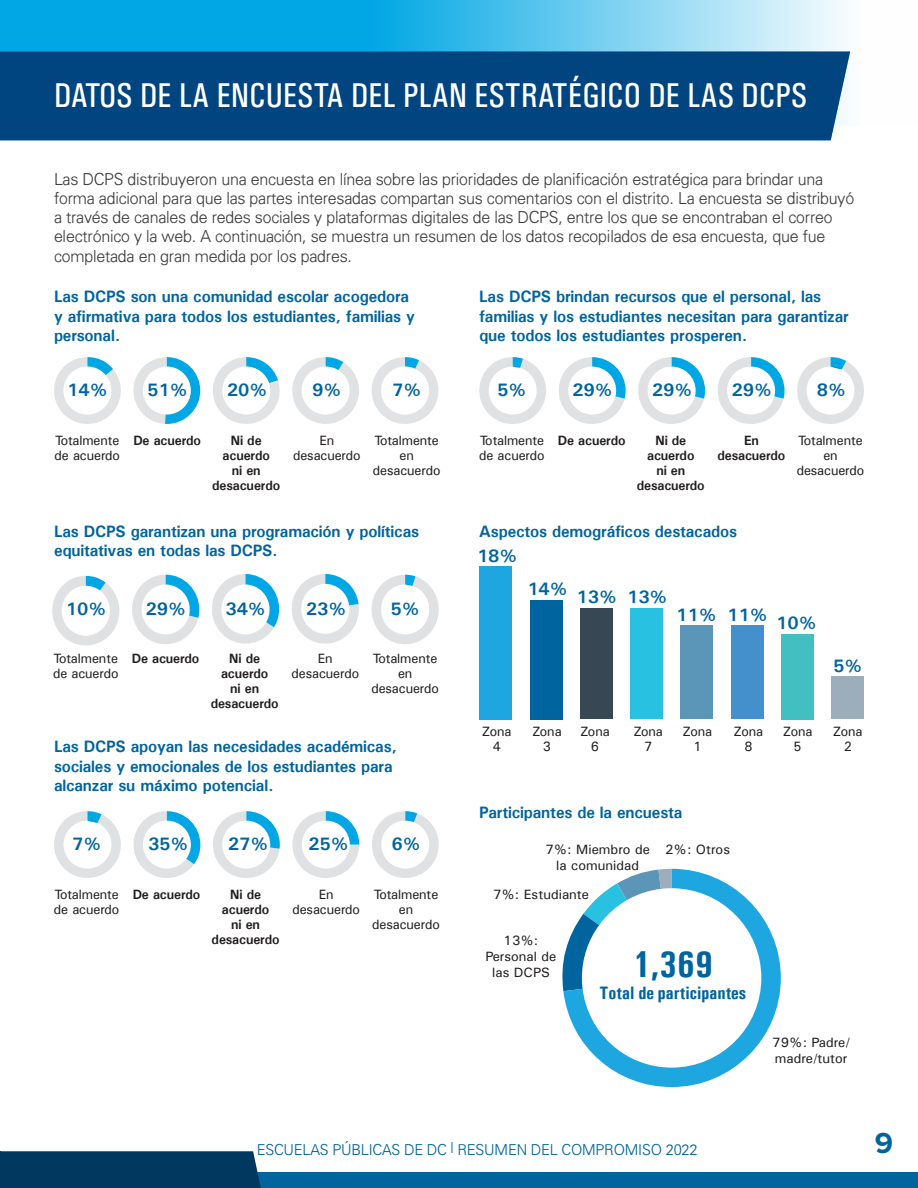
<style>
.page{position:relative;width:918px;height:1188px;background:#fff}
.page>*{position:absolute;margin:0;border:0;box-sizing:border-box;transform-origin:0 0}
.t1{font:700 condensed 37.5px "Univers";color:#00649e}
.t2{font:34.5px "Univers Condensed";color:#fff}
.t3{font:700 30px "Proxima Nova";color:#00649e}
.t4{font:700 18px "Univers";color:#00649e}
.t5{font:700 condensed 18px "Univers";color:#00649e}
.t6{font:700 16.5px/19.2px "Univers";letter-spacing:-.01em;color:#00649e}
.t7{font:300 16.5px/19.2px "Univers";letter-spacing:-.01em;color:#3e3e3f}
.t8{font:300 15px "Univers";letter-spacing:-.01em;color:#00649e}
.t9{font:13.5px/15px "Univers";letter-spacing:-.01em;color:#231f20;text-align:center}
.t10{font:700 13.5px/15px "Univers";letter-spacing:-.01em;color:#231f20;text-align:center}
</style>
<div class="page">
<svg style="left:0;top:0;width:851px;height:52px;background:#45bdea"></svg>
<div style="left:0;top:52px;width:850px;height:88px;background:#00457f"></div>
<div style="left:0;top:1172px;width:918px;height:16px;background:#00649e"></div>
<div style="left:0;top:1151px;width:261px;height:37px;background:#003860"></div>
<svg style="left:54px;top:357px;width:67px;height:67px"></svg>
<svg style="left:133px;top:357px;width:67px;height:67px"></svg>
<svg style="left:213px;top:357px;width:226px;height:67px"></svg>
<svg style="left:52px;top:575px;width:147px;height:71px"></svg>
<svg style="left:212px;top:574px;width:67px;height:70px"></svg>
<svg style="left:292px;top:574px;width:67px;height:70px"></svg>
<svg style="left:371px;top:575px;width:68px;height:69px"></svg>
<svg style="left:213px;top:811px;width:67px;height:67px"></svg>
<svg style="left:292px;top:811px;width:67px;height:67px"></svg>
<svg style="left:372px;top:811px;width:67px;height:67px"></svg>
<svg style="left:54px;top:811px;width:146px;height:67px"></svg>
<svg style="left:717px;top:357px;width:68px;height:67px"></svg>
<svg style="left:638px;top:357px;width:67px;height:67px"></svg>
<svg style="left:479px;top:357px;width:147px;height:67px"></svg>
<svg style="left:797px;top:357px;width:67px;height:67px"></svg>
<div style="left:831px;top:677px;width:33px;height:42px;background:#9caebb"></div>
<div style="left:781px;top:634px;width:33px;height:85px;background:#42c0c1"></div>
<div style="left:731px;top:626px;width:33px;height:93px;background:#4390cd"></div>
<div style="left:680px;top:626px;width:33px;height:93px;background:#5b96b8"></div>
<div style="left:630px;top:609px;width:33px;height:110px;background:#29c1e2"></div>
<div style="left:580px;top:609px;width:33px;height:110px;background:#374854"></div>
<div style="left:530px;top:600px;width:33px;height:119px;background:#00649e"></div>
<div style="left:480px;top:566px;width:32px;height:153px;background:#1da6df"></div>
<svg style="left:563px;top:869px;width:218px;height:218px"></svg>
<p class="t2" style="left:54px;top:75px;width:755px">DATOS DE LA ENCUESTA DEL PLAN ESTRATÉGICO DE LAS DCPS</p>
<p class="t7" style="left:54px;top:169px;width:802px">Las DCPS distribuyeron una encuesta en línea sobre las prioridades de planificación estratégica para brindar una forma adicional para que las partes interesadas compartan sus comentarios con el distrito. La encuesta se distribuyó a través de canales de redes sociales y plataformas digitales de las DCPS, entre los que se encontraban el correo electrónico y la web. A continuación, se muestra un resumen de los datos recopilados de esa encuesta, que fue completada en gran medida por los padres.</p>
<p class="t6" style="left:54px;top:287px;width:363px">Las DCPS son una comunidad escolar acogedora y afirmativa para todos los estudiantes, familias y personal.</p>
<p class="t4" style="left:67px;top:378px;width:42px">14%</p>
<p class="t4" style="left:147px;top:378px;width:42px">51%</p>
<p class="t4" style="left:227px;top:378px;width:42px">20%</p>
<p class="t4" style="left:312px;top:378px;width:31px">9%</p>
<p class="t4" style="left:392px;top:378px;width:31px">7%</p>
<p class="t10" style="left:133px;top:432px;width:69px">De acuerdo</p>
<p class="t10" style="left:212px;top:432px;width:69px">Ni de acuerdo<br>ni en desacuerdo</p>
<p class="t9" style="left:293px;top:433px;width:69px">En desacuerdo</p>
<p class="t9" style="left:373px;top:433px;width:69px">Totalmente en desacuerdo</p>
<p class="t9" style="left:55px;top:433px;width:67px;text-align:left">Totalmente de acuerdo</p>
<p class="t6" style="left:54px;top:521px;width:367px">Las DCPS garantizan una programación y políticas equitativas en todas las DCPS.</p>
<p class="t4" style="left:66px;top:597px;width:42px">10%</p>
<p class="t4" style="left:146px;top:597px;width:42px">29%</p>
<p class="t4" style="left:225px;top:597px;width:42px">34%</p>
<p class="t4" style="left:306px;top:597px;width:42px">23%</p>
<p class="t4" style="left:391px;top:597px;width:31px">5%</p>
<p class="t10" style="left:132px;top:651px;width:69px">De acuerdo</p>
<p class="t10" style="left:211px;top:651px;width:69px">Ni de acuerdo<br>ni en desacuerdo</p>
<p class="t9" style="left:292px;top:651px;width:69px">En desacuerdo</p>
<p class="t9" style="left:371px;top:651px;width:69px">Totalmente en desacuerdo</p>
<p class="t9" style="left:53px;top:651px;width:67px;text-align:left">Totalmente de acuerdo</p>
<p class="t6" style="left:54px;top:737px;width:344px">Las DCPS apoyan las necesidades académicas, sociales y emocionales de los estudiantes para alcanzar su máximo potencial.</p>
<p class="t4" style="left:72px;top:832px;width:31px">7%</p>
<p class="t4" style="left:148px;top:832px;width:42px">35%</p>
<p class="t4" style="left:228px;top:832px;width:42px">27%</p>
<p class="t4" style="left:308px;top:832px;width:42px">25%</p>
<p class="t4" style="left:391px;top:832px;width:31px">6%</p>
<p class="t10" style="left:133px;top:886px;width:69px">De acuerdo</p>
<p class="t10" style="left:212px;top:886px;width:69px">Ni de acuerdo<br>ni en desacuerdo</p>
<p class="t9" style="left:292px;top:886px;width:69px">En desacuerdo</p>
<p class="t9" style="left:372px;top:886px;width:69px">Totalmente en desacuerdo</p>
<p class="t9" style="left:54px;top:886px;width:67px;text-align:left">Totalmente de acuerdo</p>
<p class="t6" style="left:479px;top:287px;width:371px">Las DCPS brindan recursos que el personal, las familias y los estudiantes necesitan para garantizar que todos los estudiantes prosperen.</p>
<p class="t4" style="left:497px;top:378px;width:31px">5%</p>
<p class="t4" style="left:572px;top:378px;width:42px">29%</p>
<p class="t4" style="left:652px;top:378px;width:42px">29%</p>
<p class="t4" style="left:732px;top:378px;width:42px">29%</p>
<p class="t4" style="left:817px;top:378px;width:31px">8%</p>
<p class="t10" style="left:558px;top:432px;width:69px">De acuerdo</p>
<p class="t10" style="left:637px;top:432px;width:69px">Ni de acuerdo<br>ni en desacuerdo</p>
<p class="t10" style="left:718px;top:432px;width:69px">En desacuerdo</p>
<p class="t9" style="left:797px;top:433px;width:69px">Totalmente en desacuerdo</p>
<p class="t9" style="left:479px;top:433px;width:67px;text-align:left">Totalmente de acuerdo</p>
<p class="t6" style="left:479px;top:521px;width:259px">Aspectos demográficos destacados</p>
<p class="t4" style="left:477px;top:544px;width:42px">18%</p>
<p class="t4" style="left:527px;top:577px;width:42px">14%</p>
<p class="t4" style="left:577px;top:586px;width:42px">13%</p>
<p class="t4" style="left:627px;top:586px;width:42px">13%</p>
<p class="t4" style="left:676px;top:603px;width:42px">11%</p>
<p class="t4" style="left:727px;top:603px;width:42px">11%</p>
<p class="t4" style="left:776px;top:612px;width:42px">10%</p>
<p class="t4" style="left:833px;top:654px;width:31px">5%</p>
<p class="t9" style="left:482px;top:724px;width:31px">Zona<br>4</p>
<p class="t9" style="left:532px;top:724px;width:31px">Zona<br>3</p>
<p class="t9" style="left:580px;top:724px;width:31px">Zona<br>6</p>
<p class="t9" style="left:634px;top:724px;width:31px">Zona<br>7</p>
<p class="t9" style="left:683px;top:724px;width:31px">Zona<br>1</p>
<p class="t9" style="left:734px;top:724px;width:31px">Zona<br>8</p>
<p class="t9" style="left:783px;top:724px;width:31px">Zona<br>5</p>
<p class="t9" style="left:833px;top:724px;width:31px">Zona<br>2</p>
<p class="t6" style="left:479px;top:802px;width:205px">Participantes de la encuesta</p>
<p class="t9" style="left:545px;top:841px;width:106px;line-height:16.2px">7%: Miembro de la comunidad</p>
<p class="t9" style="left:665px;top:842px;width:66px">2%: Otros</p>
<p class="t9" style="left:493px;top:886px;width:98px">7%: Estudiante</p>
<p class="t9" style="left:486px;top:932px;width:72px;line-height:16.2px">13%:<br>Personal de las DCPS</p>
<p class="t1" style="left:633px;top:942px;width:82px">1,369</p>
<p class="t5" style="left:600px;top:982px;width:148px">Total de participantes</p>
<p class="t9" style="left:772px;top:1034px;width:79px;line-height:16.2px;text-align:left">79%: Padre/ madre/tutor</p>
<p class="t8" style="left:257px;top:1141px;width:442px">ESCUELAS PÚBLICAS DE DC | RESUMEN DEL COMPROMISO 2022</p>
<p class="t3" style="left:875px;top:1121px;width:20px">9</p>
</div>
